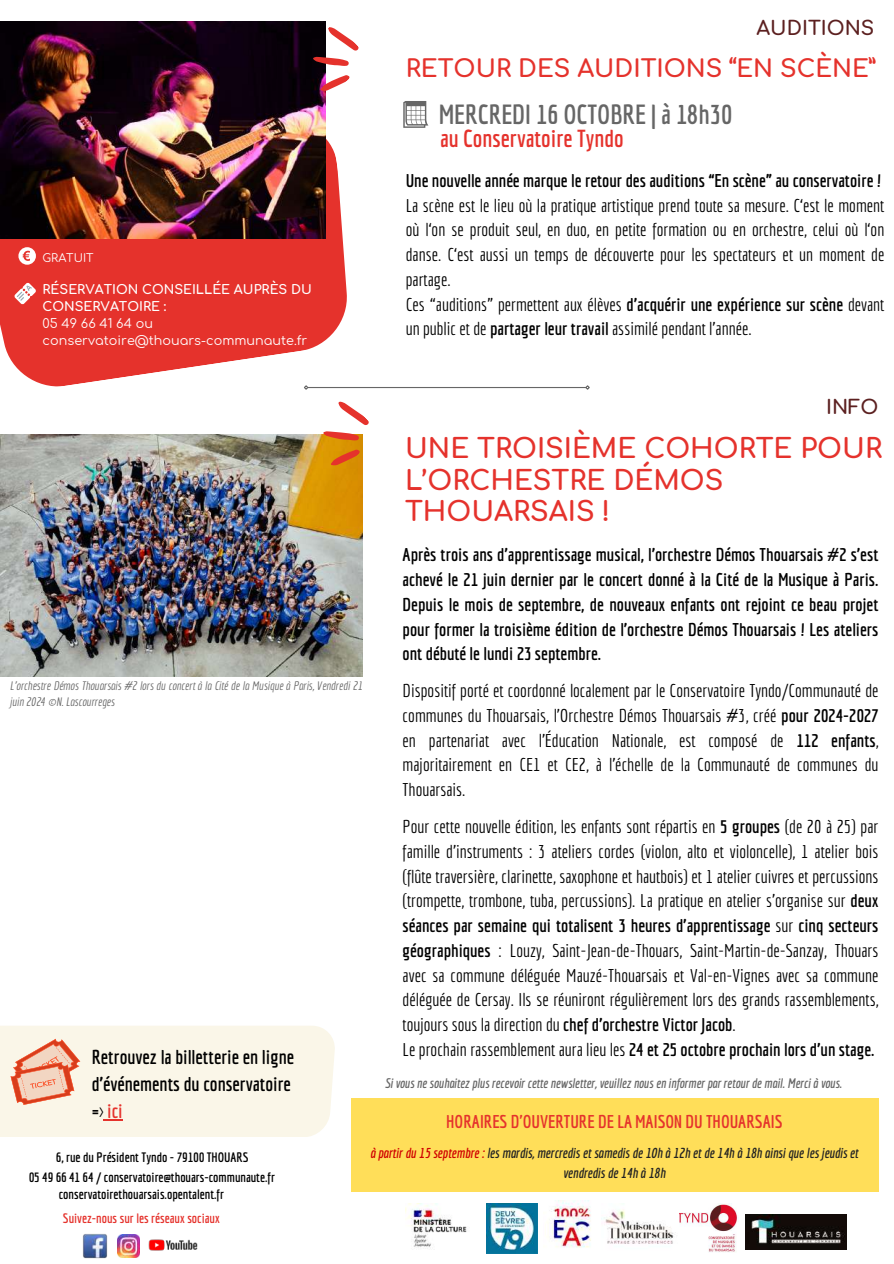
<style>
.page{position:relative;width:894px;height:1264px;background:#fff}
.page>*{position:absolute;margin:0;border:0;box-sizing:border-box;transform-origin:0 0}
.t1{font:700 27px/31.5px "Comfortaa";color:#e5322c}
.t2{font:700 27px "Economica";color:#666}
.t3{font:700 24px "Comfortaa";color:#e5322c}
.t4{font:700 24px "Economica";color:#e5322c}
.t5{font:700 19.5px/27px "Economica";color:#000}
.t6{font:700 19.5px "Comfortaa";color:#5c2020}
.t7{font:18px/24.8px "Economica";color:#000}
.t8{font:700 18px/24.8px "Economica";color:#000;text-align:justify}
.t9{font:700 18px "Economica";color:#e5322c}
.t10{font:italic 700 14.1px/19.8px "Economica";color:#222;text-align:center}
.t11{font:italic 700 13.5px "Economica";color:#666}
.t12{font:700 13.35px/19.5px "Economica";color:#000;text-align:center}
.t13{font:700 13.35px "Economica";color:#e5322c}
.t14{font:12.75px/17px "Comfortaa";color:#fff}
.t15{font:700 12.75px/17px "Comfortaa";color:#fff}
.t16{font:italic 12px/16px "Economica";color:#666}
.t17{font:11.4px "Comfortaa";color:#fff}
.s1{font-weight:700}
.s2{font-weight:400}
.s3{color:#e5322c}
.s4{color:#d00000}
</style>
<div class="page">
<svg style="left:403px;top:101px;width:25px;height:27px"></svg>
<svg style="left:0;top:120px;width:347px;height:267px;fill:#e5322c"></svg>
<img style="left:0;top:21px;width:325px;height:217px">
<svg style="left:293px;top:21px;width:66px;height:77px"></svg>
<svg style="left:14px;top:283px;width:22px;height:21px"></svg>
<svg style="left:18px;top:247px;width:18px;height:18px"></svg>
<svg style="left:23px;top:251px;width:7px;height:10px"></svg>
<hr style="left:307px;top:387px;width:279px;height:1px;background:#666">
<svg style="left:584px;top:385px;width:6px;height:5px"></svg>
<img style="left:0;top:434px;width:362px;height:242px">
<svg style="left:303px;top:384px;width:77px;height:89px"></svg>
<img style="left:83px;top:1234px;width:25px;height:25px">
<img style="left:148px;top:1239px;width:50px;height:12px">
<img style="left:745px;top:1214px;width:100px;height:35px">
<img style="left:679px;top:1203px;width:59px;height:49px">
<img style="left:601px;top:1210px;width:73px;height:34px">
<img style="left:486px;top:1203px;width:51px;height:50px">
<img style="left:117px;top:1234px;width:23px;height:23px">
<img style="left:552px;top:1200px;width:39px;height:48px">
<div style="left:350px;top:1098px;width:528px;height:93px;background:#ffde59"></div>
<img style="left:405px;top:1203px;width:62px;height:45px">
<svg style="left:0;top:1026px;width:334px;height:111px;background:#f8eedf"></svg>
<p class="t17" style="left:43px;top:252px;width:52px">GRATUIT</p>
<p class="t15" style="left:43px;top:281px;width:271px">RÉSERVATION CONSEILLÉE AUPRÈS DU<br>CONSERVATOIRE :</p>
<p class="t14" style="left:43px;top:315px;width:266px">05 49 66 41 64 ou conservatoire@thouars-communaute.fr</p>
<p class="t6" style="left:756px;top:18px;width:119px">AUDITIONS</p>
<h2 class="t3" style="left:405px;top:56px;width:471px">RETOUR DES AUDITIONS “EN SCÈNE”</h2>
<h1 class="t2" style="left:439px;top:98px;width:294px">MERCREDI 16 OCTOBRE | à 18h30</h1>
<h2 class="t4" style="left:440px;top:124px;width:185px">au Conservatoire Tyndo</h2>
<p class="t8" style="left:405px;top:168px;width:477px">Une nouvelle année marque le retour des auditions “En scène” au conservatoire !</p>
<p class="t7" style="left:405px;top:192px;width:480px">La scène est le lieu où la pratique artistique prend toute sa mesure. C‘est le moment où l‘on se produit seul, en duo, en petite formation ou en orchestre, celui où l‘on danse. C‘est aussi un temps de découverte pour les spectateurs et un moment de partage.<br>Ces “auditions” permettent aux élèves <span class="s1">d’acquérir une expérience sur scène</span> devant un public et de <span class="s1">partager leur travail</span> assimilé pendant l’année.</p>
<p class="t6" style="left:825px;top:396px;width:54px">INFO</p>
<h1 class="t1" style="left:405px;top:433px;width:478px">UNE TROISIÈME COHORTE POUR<br>L’ORCHESTRE DÉMOS<br>THOUARSAIS !</h1>
<p class="t16" style="left:10px;top:677px;width:354px">L’orchestre Démos Thouarsais #2 lors du concert à la Cité de la Musique à Paris, Vendredi 21 juin 2024 ©N. Lascourreges</p>
<p class="t5" style="left:92px;top:1043px;width:204px">Retrouvez la billetterie en ligne d’événements du conservatoire =<span class="s2">&gt;</span> <span class="s3">ici</span></p>
<p class="t12" style="left:29px;top:1147px;width:248px">6, rue du Président Tyndo - 79100 THOUARS<br>05 49 66 41 64 / conservatoire@thouars-communaute.fr</p>
<p class="t13" style="left:63px;top:1210px;width:158px">Suivez-nous sur les réseaux sociaux</p>
<p class="t12" style="left:59px;top:1184px;width:167px">conservatoirethouarsais.opentalent.fr</p>
<p class="t8" style="left:402px;top:542px;width:477px">Après trois ans d’apprentissage musical, l’orchestre Démos Thouarsais #2 s’est achevé le 21 juin dernier par le concert donné à la Cité de la Musique à Paris.<br>Depuis le mois de septembre, de nouveaux enfants ont rejoint ce beau projet pour former la troisième édition de l’orchestre Démos Thouarsais ! Les ateliers ont débuté le lundi 23 septembre.</p>
<p class="t7" style="left:402px;top:678px;width:477px;text-align:justify">Dispositif porté et coordonné localement par le Conservatoire Tyndo/Communauté de communes du Thouarsais, l’Orchestre Démos Thouarsais #3, créé <span class="s1">pour 2024-2027 </span>en partenariat avec l’Éducation Nationale, est composé de <span class="s1">112 enfants</span>, majoritairement en CE1 et CE2, à l’échelle de la Communauté de communes du Thouarsais.</p>
<p class="t7" style="left:402px;top:813px;width:477px">Pour cette nouvelle édition, les enfants sont répartis en <span class="s1">5 groupes</span> (de 20 à 25) par famille d’instruments : 3 ateliers cordes (violon, alto et violoncelle), 1 atelier bois (flûte traversière, clarinette, saxophone et hautbois) et 1 atelier cuivres et percussions (trompette, trombone, tuba, percussions). La pratique en atelier s’organise sur <span class="s1">deux séances par semaine qui totalisent 3 heures d’apprentissage</span> sur <span class="s1">cinq secteurs géographiques</span> : Louzy, Saint-Jean-de-Thouars, Saint-Martin-de-Sanzay, Thouars avec sa commune déléguée Mauzé-Thouarsais et Val-en-Vignes avec sa commune déléguée de Cersay. Ils se réuniront régulièrement lors des grands rassemblements, toujours sous la direction du <span class="s1">chef d’orchestre Victor Jacob</span>.<br>Le prochain rassemblement aura lieu les <span class="s1">24 et 25 octobre prochain lors d’un stage.</span></p>
<p class="t11" style="left:385px;top:1075px;width:458px">Si vous ne souhaitez plus recevoir cette newsletter, veuillez nous en informer par retour de mail. Merci à vous.</p>
<p class="t9" style="left:446px;top:1111px;width:338px">HORAIRES D'OUVERTURE DE LA MAISON DU THOUARSAIS</p>
<p class="t10" style="left:370px;top:1143px;width:489px"><span class="s4">à partir du 15 septembre :</span> les mardis, mercredis et samedis de 10h à 12h et de 14h à 18h ainsi que les jeudis et vendredis de 14h à 18h</p>
</div>
